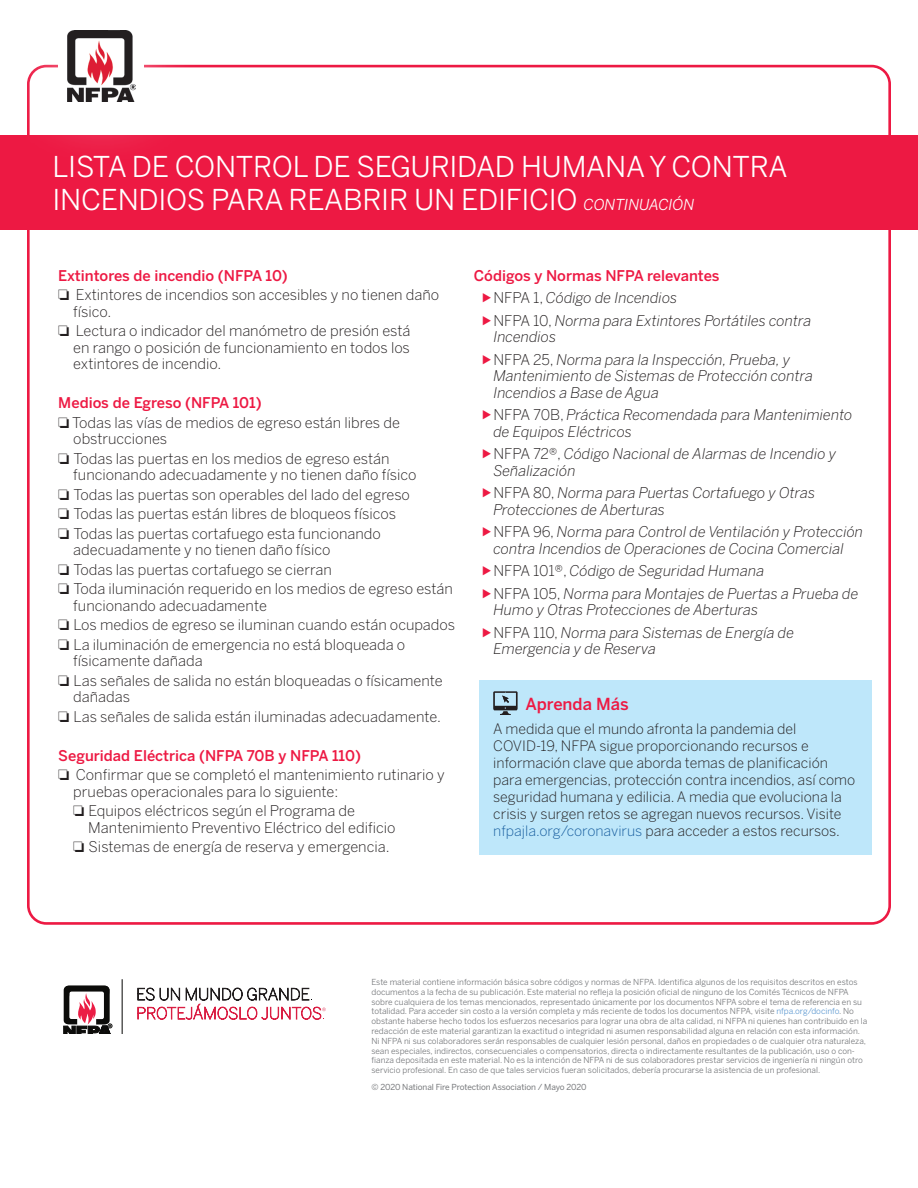
<style>
.page{position:relative;width:918px;height:1188px;background:#fff}
.page>*{position:absolute;margin:0;border:0;box-sizing:border-box;transform-origin:0 0}
.t1{font:28.5px/33px "Benton Sans";letter-spacing:-.01em;color:#fff}
.t2{font:500 16.5px "Benton Sans";color:#ed1943}
.t3{font:300 14.7px/19.5px "Benton Sans";color:#231f20}
.t4{font:italic 300 14.7px/22.5px "Benton Sans";color:#231f20}
.t5{font:300 14.25px/17.1px "Benton Sans";color:#231f20}
.t6{font:8.25px/9.8px "Benton Sans";color:#76787b}
.t7{font:8.25px "Benton Sans";letter-spacing:-.01em;color:#76787b}
.s1{font-style:italic;font-size:15px}
.s2{font-weight:500;color:#ed1943}
.s3{font-weight:500;font-style:normal;color:#ed1943}
.s4{font-style:normal}
.s5{color:#175d9e}
.s6{color:#5e99d1}
</style>
<div class="page">
<hr style="left:122px;top:979px;width:1px;height:54px;background:#050504">
<svg style="left:64px;top:986px;width:48px;height:47px"></svg>
<svg style="left:137px;top:987px;width:189px;height:33px"></svg>
<div style="left:479px;top:680px;width:393px;height:175px;background:#bee7fa"></div>
<svg style="left:493px;top:691px;width:25px;height:24px"></svg>
<div style="left:0;top:135px;width:918px;height:94px;background:#ed1943"></div>
<div style="left:3px;top:0;width:198px;height:166px;background:#fff;opacity:.75"></div>
<img style="left:68px;top:30px;width:68px;height:72px">
<h1 class="t1" style="left:52px;top:150px;width:737px">LISTA DE CONTROL DE SEGURIDAD HUMANA Y CONTRA<br>INCENDIOS PARA REABRIR UN EDIFICIO <span class="s1">CONTINUACIÓN</span></h1>
<h3 class="t3" style="left:58px;top:266px;width:382px"><span class="s2">Extintores de incendio (NFPA 10)<br></span>❏ Extintores de incendios son accesibles y no tienen daño</h3>
<h3 class="t3" style="left:58px;top:302px;width:354px;text-indent:15px">físico.<br>❏ Lectura o indicador del manómetro de presión está</h3>
<h3 class="t3" style="left:73px;top:339px;width:338px;line-height:16.5px">en rango o posición de funcionamiento en todos los extintores de incendio.</h3>
<h3 class="t3" style="left:58px;top:393px;width:343px"><span class="s2">Medios de Egreso (NFPA 101)<br></span>❏ Todas las vías de medios de egreso están libres de</h3>
<h3 class="t3" style="left:58px;top:429px;width:333px;text-indent:15px">obstrucciones<br>❏ Todas las puertas en los medios de egreso están</h3>
<h3 class="t3" style="left:58px;top:465px;width:360px;text-indent:15px">funcionando adecuadamente y no tienen daño físico ❏ Todas las puertas son operables del lado del egreso ❏ Todas las puertas están libres de bloqueos físicos<br>❏ Todas las puertas cortafuego esta funcionando</h3>
<h3 class="t3" style="left:58px;top:540px;width:396px;text-indent:15px">adecuadamente y no tienen daño físico<br>❏ Todas las puertas cortafuego se cierran<br>❏ Toda iluminación requerido en los medios de egreso están</h3>
<h3 class="t3" style="left:58px;top:596px;width:398px;text-indent:15px">funcionando adecuadamente<br>❏ Los medios de egreso se iluminan cuando están ocupados ❏ La iluminación de emergencia no está bloqueada o</h3>
<h3 class="t3" style="left:58px;top:651px;width:386px;text-indent:15px">físicamente dañada<br>❏ Las señales de salida no están bloqueadas o físicamente</h3>
<h3 class="t3" style="left:58px;top:687px;width:384px;text-indent:15px">dañadas<br>❏ Las señales de salida están iluminadas adecuadamente.</h3>
<h3 class="t3" style="left:58px;top:746px;width:388px"><span class="s2">Seguridad Eléctrica (NFPA 70B y NFPA 110)<br></span>❏ Confirmar que se completó el mantenimiento rutinario y</h3>
<h3 class="t3" style="left:73px;top:782px;width:283px">pruebas operacionales para lo siguiente:<br>❏ Equipos eléctricos según el Programa de</h3>
<h3 class="t3" style="left:73px;top:818px;width:324px;text-indent:15px">Mantenimiento Preventivo Eléctrico del edificio ❏ Sistemas de energía de reserva y emergencia.</h3>
<h3 class="t4" style="left:493px;top:264px;width:319px;text-indent:-19px"><span class="s3">Códigos y Normas NFPA relevantes<br></span><span class="s4">NFPA 1,</span> Código de Incendios<br><span class="s4">NFPA 10,</span> Norma para Extintores Portátiles contra</h3>
<h3 class="t4" style="left:493px;top:326px;width:298px">Incendios<br><span class="s4">NFPA 25,</span> Norma para la Inspección, Prueba, y</h3>
<h3 class="t4" style="left:493px;top:368px;width:321px;line-height:16.5px">Mantenimiento de Sistemas de Protección contra<br>Incendios a Base de Agua</h3>
<h3 class="t4" style="left:493px;top:407px;width:361px;line-height:16.5px"><span class="s4">NFPA 70B,</span> Práctica Recomendada para Mantenimiento de Equipos Eléctricos</h3>
<h3 class="t4" style="left:493px;top:446px;width:344px;line-height:16.5px"><span class="s4">NFPA 72®,</span> Código Nacional de Alarmas de Incendio y<br>Señalización</h3>
<h3 class="t4" style="left:493px;top:485px;width:323px;line-height:16.5px"><span class="s4">NFPA 80,</span> Norma para Puertas Cortafuego y Otras<br>Protecciones de Aberturas</h3>
<h3 class="t4" style="left:493px;top:524px;width:371px;line-height:16.5px"><span class="s4">NFPA 96,</span> Norma para Control de Ventilación y Protección contra Incendios de Operaciones de Cocina Comercial</h3>
<h3 class="t4" style="left:493px;top:560px;width:367px"><span class="s4">NFPA 101®,</span> Código de Seguridad Humana<br><span class="s4">NFPA 105,</span> Norma para Montajes de Puertas a Prueba de</h3>
<h3 class="t4" style="left:493px;top:599px;width:302px">Humo y Otras Protecciones de Aberturas<br><span class="s4">NFPA 110,</span> Norma para Sistemas de Energía de</h3>
<h3 class="t4" style="left:493px;top:638px;width:164px">Emergencia y de Reserva</h3>
<h2 class="t2" style="left:525px;top:694px;width:105px">Aprenda Más</h2>
<p class="t5" style="left:493px;top:720px;width:363px">A medida que el mundo afronta la pandemia del COVID-19, NFPA sigue proporcionando recursos e información clave que aborda temas de planificación para emergencias, protección contra incendios, así como seguridad humana y edilicia. A media que evoluciona la crisis y surgen retos se agregan nuevos recursos. Visite <span class="s5">nfpajla.org/coronavirus</span> para acceder a estos recursos.</p>
<p class="t6" style="left:371px;top:977px;width:497px">Este material contiene información básica sobre códigos y normas de NFPA. Identifica algunos de los requisitos descritos en estos documentos a la fecha de su publicación. Este material no refleja la posición oficial de ninguno de los Comités Técnicos de NFPA sobre cualquiera de los temas mencionados, representado únicamente por los documentos NFPA sobre el tema de referencia en su totalidad. Para acceder sin costo a la versión completa y más reciente de todos los documentos NFPA, visite <span class="s6">nfpa.org/docinfo</span>. No obstante haberse hecho todos los esfuerzos necesarios para lograr una obra de alta calidad, ni NFPA ni quienes han contribuido en la redacción de este material garantizan la exactitud o integridad ni asumen responsabilidad alguna en relación con esta información.<br>Ni NFPA ni sus colaboradores serán responsables de cualquier lesión personal, daños en propiedades o de cualquier otra naturaleza, sean especiales, indirectos, consecuenciales o compensatorios, directa o indirectamente resultantes de la publicación, uso o con&shy;fianza depositada en este material. No es la intención de NFPA ni de sus colaboradores prestar servicios de ingeniería ni ningún otro servicio profesional. En caso de que tales servicios fueran solicitados, debería procurarse la asistencia de un profesional.</p>
<p class="t7" style="left:371px;top:1082px;width:217px">© 2020 National Fire Protection Association / Mayo 2020</p>
</div>
